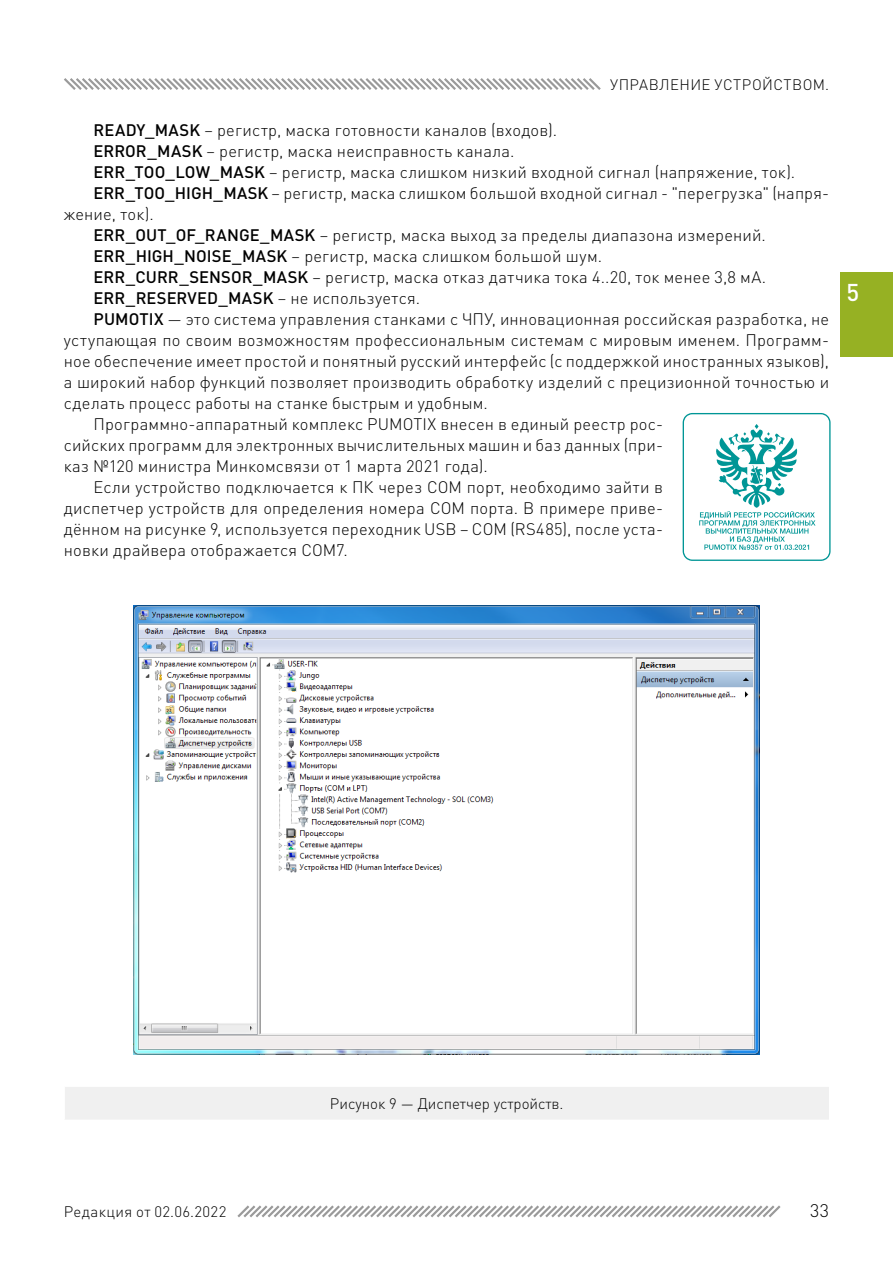
<style>
.page{position:relative;width:893px;height:1263px;background:#fff}
.page>*{position:absolute;margin:0;border:0;box-sizing:border-box;transform-origin:0 0}
.t1{font:500 24px "DIN Pro";color:#fff}
.t2{font:300 18px "DIN Pro";color:#000}
.t3{font:300 16.5px/21px "DIN Pro";letter-spacing:.015em;color:#000;text-align:justify}
.t4{font:500 16.5px "DIN Pro";letter-spacing:.005em;color:#000}
.t5{font:300 15px "DIN Pro";color:#000}
.t6{font:300 15px "DIN Pro";letter-spacing:.025em;color:#000}
.s1{font-weight:500}
.s2{font-weight:300}
</style>
<div class="page">
<div style="left:840px;top:272px;width:53px;height:84px;background:#96b123"></div>
<svg style="left:237px;top:1205px;width:544px;height:13px"></svg>
<svg style="left:683px;top:413px;width:148px;height:148px"></svg>
<svg style="left:64px;top:78px;width:537px;height:12px"></svg>
<div style="left:64px;top:1086px;width:765px;height:34px;background:#f0f0f0"></div>
<hr style="left:64px;top:1086px;width:765px;height:1px;background:#fff">
<hr style="left:64px;top:1087px;width:1px;height:32px;background:#fff">
<hr style="left:64px;top:1119px;width:765px;height:2px;background:#fff">
<img style="left:133px;top:606px;width:627px;height:448px">
<p class="t5" style="left:610px;top:73px;width:20px">Управл</p>
<p class="t5" style="left:670px;top:73px;width:55px">ение устро</p>
<p class="t5" style="left:762px;top:73px;width:22px">йством</p>
<p class="t5" style="left:825px;top:73px;width:5px">.</p>
<p class="t3" style="left:94px;top:118px;width:465px"><span class="s1">READY_MASK</span> – регистр, маска готовности каналов (входов).</p>
<p class="t3" style="left:94px;top:139px;width:422px"><span class="s1">ERROR_MASK</span> – регистр, маска неисправность канала.</p>
<p class="t3" style="left:94px;top:160px;width:703px"><span class="s1">ERR_TOO_LOW_MASK</span> – регистр, маска слишком низкий входной сигнал (напряжение, ток).</p>
<p class="t3" style="left:64px;top:181px;width:767px;text-indent:30px"><span class="s1">ERR_TOO_HIGH_MASK</span> – регистр, маска слишком большой входной сигнал - "перегрузка" (напря&shy;жение, ток).</p>
<p class="t3" style="left:94px;top:223px;width:674px"><span class="s1">ERR_OUT_OF_RANGE_MASK</span> – регистр, маска выход за пределы диапазона измерений.</p>
<p class="t3" style="left:94px;top:244px;width:510px"><span class="s1">ERR_HIGH_NOISE_MASK</span> – регистр, маска слишком большой шум.</p>
<p class="t3" style="left:94px;top:265px;width:674px"><span class="s1">ERR_CURR_SENSOR_MASK</span> – регистр, маска отказ датчика тока 4..20, ток менее 3,8 мА.</p>
<p class="t4" style="left:94px;top:284px;width:328px">ERR_RESERVED_MASK <span class="s2">– не используется.</span></p>
<p class="t3" style="left:64px;top:307px;width:767px;text-indent:30px"><span class="s1">PUMOTIX</span> — это система управления станками с Ч ПУ, инновационная российская разработка, не уступающая по своим возможностям профессиональным системам с мировым именем. Программ&shy;ное обеспечение имеет простой и понятный русский интерфейс (с поддержкой иностранных языков), а широкий набор функций позволяет производить обработку изделий с прецизионной точностью и сделать процесс работы на станке быстрым и удобным.</p>
<p class="t3" style="left:64px;top:412px;width:601px;text-indent:30px">Программно-аппаратный комплекс PUMOTIX внесен в единый реестр рос&shy;сийских программ для электронных вычислительных машин и баз данных (при&shy;каз №120 министра Минкомсвязи от 1 марта 2021 года).</p>
<p class="t3" style="left:64px;top:475px;width:601px;text-indent:30px">Если устройство подключается к ПК через COM порт, необходимо зайти в диспетчер устройств для определения номера COM порта. В примере приве&shy;дённом на рисунке 9, используется переходник USB – COM (RS485), после уста&shy;новки драйвера отображается COM7.</p>
<h1 class="t1" style="left:846px;top:273px;width:14px">5</h1>
<p class="t6" style="left:64px;top:1200px;width:164px">Редакция от 02.06.2022</p>
<p class="t5" style="left:330px;top:1091px;width:235px">Рисунок 9 — Диспетчер устройств.</p>
<p class="t2" style="left:810px;top:1197px;width:21px">33</p>
</div>
